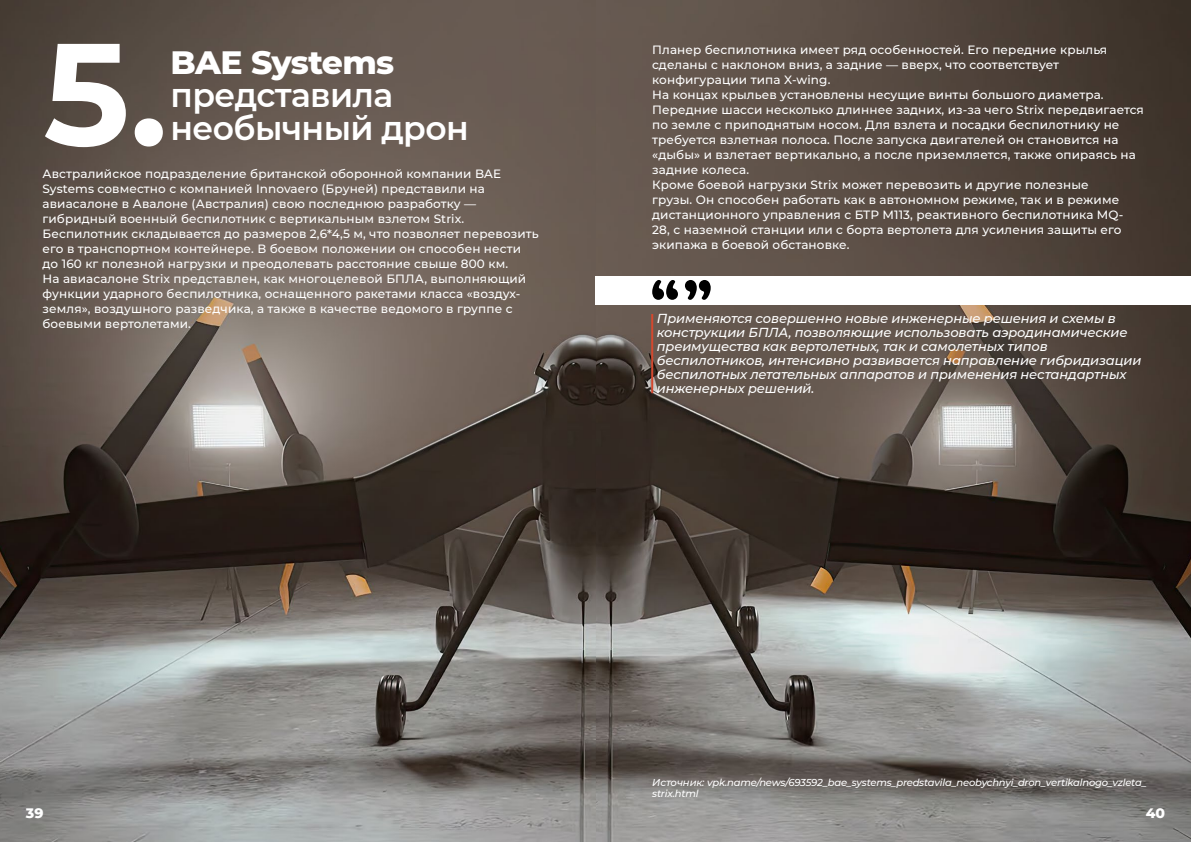
<style>
.page{position:relative;width:1191px;height:842px;background:#fff}
.page>*{position:absolute;margin:0;border:0;box-sizing:border-box;transform-origin:0 0}
.t1{font:600 33px/33px "Montserrat";letter-spacing:-.02em;color:#fff}
.t2{font:800 33px "Montserrat";letter-spacing:-.02em;color:#fff}
.t3{font:800 14px "Montserrat";color:#fff}
.t4{font:italic 500 13px/14px "Montserrat";letter-spacing:-.01em;color:#fff}
.t5{font:500 12px/15px "Montserrat";letter-spacing:.01em;color:#fff}
.t6{font:italic 500 10px/11px "Montserrat";letter-spacing:-.02em;color:#fff}
</style>
<div class="page">
<img style="left:0;top:0;width:1191px;height:842px">
<svg style="left:45px;top:44px;width:118px;height:103px"></svg>
<div style="left:595px;top:276px;width:596px;height:28px;background:#fff"></div>
<svg style="left:652px;top:280px;width:26px;height:20px"></svg>
<svg style="left:685px;top:280px;width:25px;height:20px"></svg>
<hr style="left:651px;top:314px;width:2px;height:79px;background:#d3482e">
<h1 class="t2" style="left:171px;top:39px;width:225px">BAE Systems</h1>
<h1 class="t1" style="left:171px;top:78px;width:300px">представила необычный дрон</h1>
<p class="t5" style="left:43px;top:165px;width:498px">Австралийское подразделение британской оборонной компании BAE Systems совместно с компанией Innovaero (Бруней) представили на авиасалоне в Авалоне (Австралия) свою последнюю разработку — гибридный военный беспилотник с вертикальным взлетом Strix.<br>Беспилотник складывается до размеров 2,6*4,5 м, что позволяет перевозить его в транспортном контейнере. В боевом положении он способен нести до 160 кг полезной нагрузки и преодолевать расстояние свыше 800 км.<br>На авиасалоне Strix представлен, как многоцелевой БПЛА, выполняющий функции ударного беспилотника, оснащенного ракетами класса «воздух&shy;земля», воздушного разведчика, а также в качестве ведомого в группе с боевыми вертолетами.</p>
<p class="t5" style="left:652px;top:42px;width:493px">Планер беспилотника имеет ряд особенностей. Его передние крылья сделаны с наклоном вниз, а задние — вверх, что соответствует конфигурации типа X-wing.<br>На концах крыльев установлены несущие винты большого диаметра.<br>Передние шасси несколько длиннее задних, из-за чего Strix передвигается по земле с приподнятым носом. Для взлета и посадки беспилотнику не требуется взлетная полоса. После запуска двигателей он становится на «дыбы» и взлетает вертикально, а после приземляется, также опираясь на задние колеса.<br>Кроме боевой нагрузки Strix может перевозить и другие полезные<br>грузы. Он способен работать как в автономном режиме, так и в режиме дистанционного управления с БТР М113, реактивного беспилотника MQ-28, с наземной станции или с борта вертолета для усиления защиты его экипажа в боевой обстановке.</p>
<p class="t4" style="left:657px;top:311px;width:486px">Применяются совершенно новые инженерные решения и схемы в конструкции БПЛА, позволяющие использовать аэродинамические преимущества как вертолетных, так и самолетных типов беспилотников, интенсивно развивается направление гибридизации беспилотных летательных аппаратов и применения нестандартных инженерных решений.</p>
<p class="t6" style="left:652px;top:776px;width:496px">Источник: vpk.name/news/693592_bae_systems_predstavila_neobychnyi_dron_vertikalnogo_vzleta_ strix.html</p>
<p class="t3" style="left:26px;top:802px;width:19px">39</p>
<p class="t3" style="left:1145px;top:802px;width:21px">40</p>
</div>
